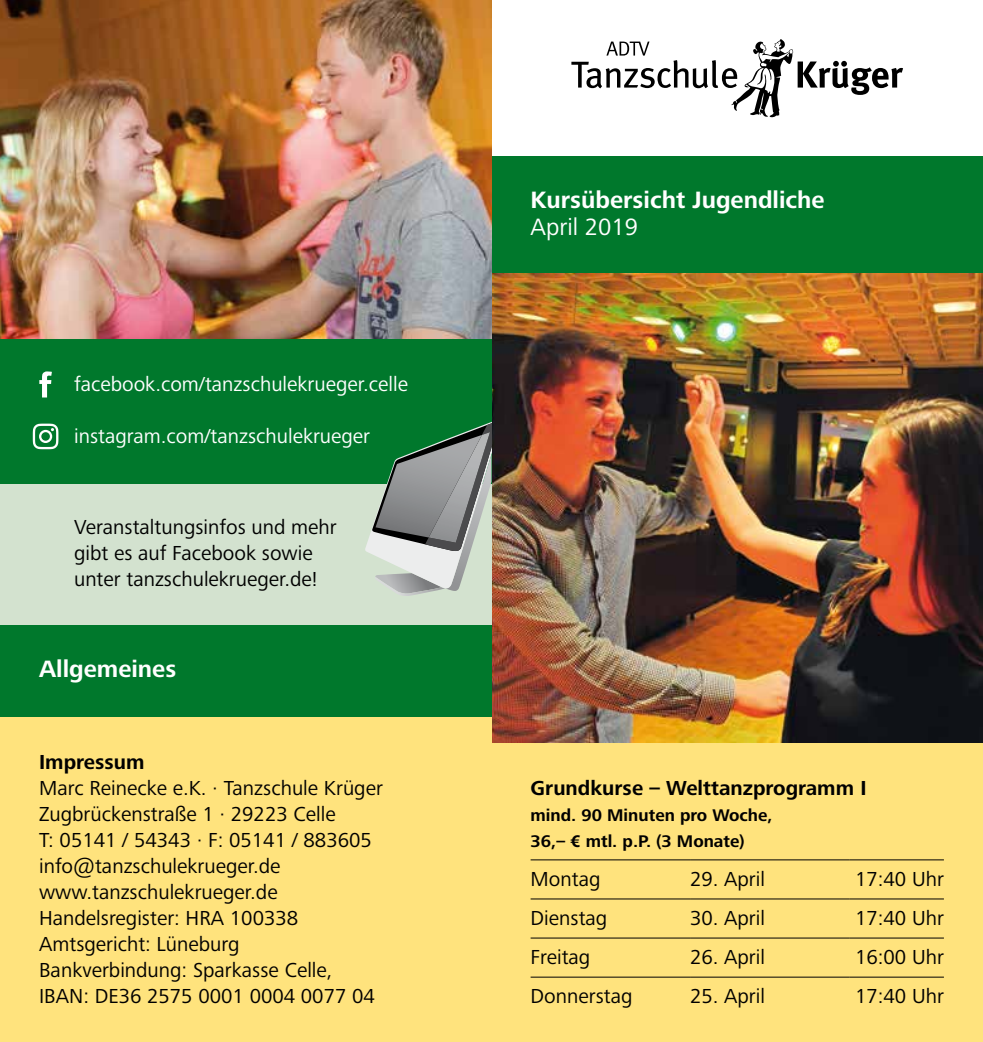
<style>
.page{position:relative;width:983px;height:1042px;background:#fff}
.page>*{position:absolute;margin:0;border:0;box-sizing:border-box;transform-origin:0 0}
.t1{font:700 24.5px "Frutiger Next Pro";color:#fff}
.t2{font:24.5px "Frutiger Next Pro";color:#fff}
.t3{font:21px/26.1px "Frutiger Next Pro";color:#000}
.t4{font:21px "Frutiger Next Pro";color:#fff}
.t5{font:700 21px "Frutiger Next Pro";color:#000}
.t6{font:700 17.5px/26.1px "Frutiger Next Pro";color:#000}
</style>
<div class="page">
<div style="left:491px;top:508px;width:491px;height:534px;background:#ffe37d"></div>
<hr style="left:530px;top:859px;width:160px;height:1px;background:#000">
<hr style="left:690px;top:859px;width:159px;height:1px;background:#000">
<hr style="left:849px;top:859px;width:94px;height:1px;background:#000">
<hr style="left:530px;top:898px;width:160px;height:1px;background:#000">
<hr style="left:690px;top:898px;width:159px;height:1px;background:#000">
<hr style="left:849px;top:898px;width:94px;height:1px;background:#000">
<hr style="left:530px;top:937px;width:160px;height:1px;background:#000">
<hr style="left:690px;top:937px;width:159px;height:1px;background:#000">
<hr style="left:849px;top:937px;width:94px;height:1px;background:#000">
<hr style="left:530px;top:976px;width:160px;height:1px;background:#000">
<hr style="left:690px;top:976px;width:159px;height:1px;background:#000">
<hr style="left:849px;top:976px;width:94px;height:1px;background:#000">
<svg style="left:571px;top:39px;width:331px;height:78px"></svg>
<div style="left:476px;top:156px;width:506px;height:118px;background:#00782c"></div>
<img style="left:491px;top:274px;width:491px;height:468px">
<div style="left:0;top:0;width:491px;height:1042px;background:#ffe37d"></div>
<div style="left:0;top:391px;width:491px;height:234px;background:#d3e2cf"></div>
<div style="left:0;top:339px;width:491px;height:144px;background:#00782c"></div>
<svg style="left:39px;top:371px;width:13px;height:26px"></svg>
<svg style="left:33px;top:424px;width:25px;height:25px"></svg>
<svg style="left:365px;top:422px;width:126px;height:174px"></svg>
<div style="left:0;top:625px;width:491px;height:91px;background:#00782c"></div>
<img style="left:0;top:0;width:491px;height:339px">
<p class="t4" style="left:74px;top:372px;width:335px">facebook.com/tanzschulekrueger.celle</p>
<p class="t4" style="left:74px;top:424px;width:297px">instagram.com/tanzschulekrueger</p>
<p class="t3" style="left:74px;top:514px;width:264px">Veranstaltungsinfos und mehr gibt es auf Facebook sowie unter tanzschulekrueger.de!</p>
<p class="t1" style="left:39px;top:655px;width:139px">Allgemeines</p>
<p class="t5" style="left:39px;top:749px;width:107px">Impressum</p>
<p class="t3" style="left:39px;top:775px;width:345px">Marc Reinecke e.K. · Tanzschule Krüger<br>Zugbrückenstraße 1 · 29223 Celle<br>T: 05141 / 54343 · F: 05141 / 883605 info@tanzschulekrueger.de www.tanzschulekrueger.de<br>Handelsregister: HRA 100338<br>Amtsgericht: Lüneburg<br>Bankverbindung: Sparkasse Celle,<br>IBAN: DE36 2575 0001 0004 0077 04</p>
<p class="t1" style="left:530px;top:186px;width:295px">Kursübersicht Jugendliche</p>
<p class="t2" style="left:530px;top:212px;width:109px">April 2019</p>
<p class="t5" style="left:530px;top:776px;width:337px">Grundkurse – Welttanzprogramm I</p>
<p class="t6" style="left:530px;top:802px;width:243px">mind. 90 Minuten pro Woche,<br>36,– € mtl. p.P. (3 Monate)</p>
<p class="t3" style="left:530px;top:866px;width:71px">Montag</p>
<p class="t3" style="left:690px;top:866px;width:76px">29. April</p>
<p class="t3" style="left:854px;top:866px;width:90px">17:40 Uhr</p>
<p class="t3" style="left:530px;top:905px;width:78px">Dienstag</p>
<p class="t3" style="left:690px;top:905px;width:76px">30. April</p>
<p class="t3" style="left:854px;top:905px;width:90px">17:40 Uhr</p>
<p class="t3" style="left:530px;top:944px;width:61px">Freitag</p>
<p class="t3" style="left:690px;top:944px;width:76px">26. April</p>
<p class="t3" style="left:854px;top:944px;width:90px">16:00 Uhr</p>
<p class="t3" style="left:530px;top:983px;width:103px">Donnerstag</p>
<p class="t3" style="left:690px;top:983px;width:76px">25. April</p>
<p class="t3" style="left:854px;top:983px;width:90px">17:40 Uhr</p>
</div>
